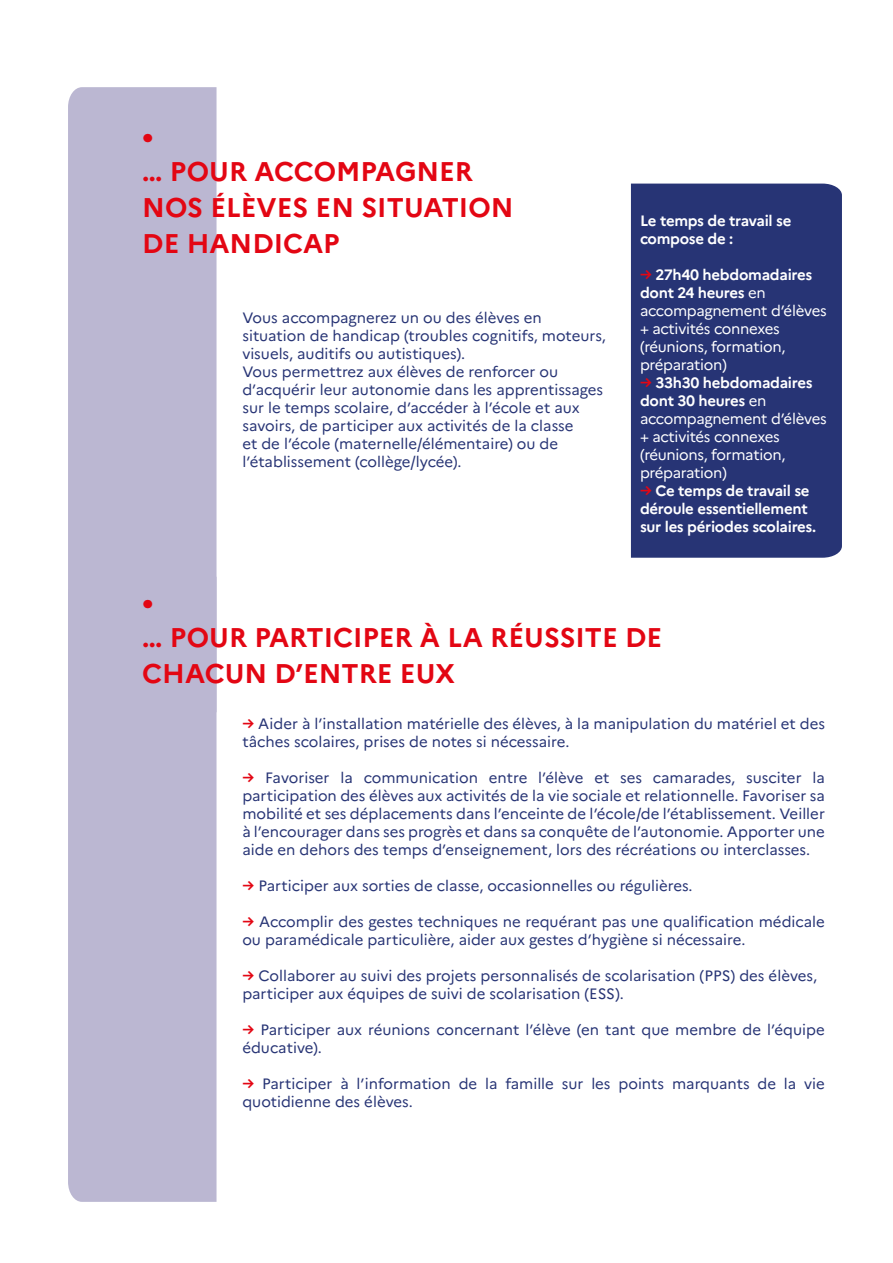
<style>
.page{position:relative;width:893px;height:1263px;background:#fff}
.page>*{position:absolute;margin:0;border:0;box-sizing:border-box;transform-origin:0 0}
.t1{font:700 27px/36px "Marianne";color:#e30613}
.t2{font:15px/18px "Marianne";color:#273475}
.t3{font:15px/18px "Marianne";letter-spacing:-.02em;color:#fff}
.t4{font:700 15px/18px "Marianne";letter-spacing:-.02em;color:#fff}
.s1{font-weight:700;color:#e30613}
.s2{font-weight:700}
.s3{color:#e30613}
</style>
<div class="page">
<div style="left:68px;top:87px;width:149px;height:490px;background:#bbb7d2"></div>
<div style="left:68px;top:577px;width:149px;height:625px;background:#bbb7d2"></div>
<div style="left:631px;top:184px;width:211px;height:374px;background:#273475"></div>
<h1 class="t1" style="left:142px;top:118px;width:373px">•<br>… POUR ACCOMPAGNER<br>NOS ÉLÈVES EN SITUATION<br>DE HANDICAP</h1>
<p class="t2" style="left:242px;top:309px;width:365px">Vous accompagnerez un ou des élèves en situation de handicap (troubles cognitifs, moteurs, visuels, auditifs ou autistiques).<br>Vous permettrez aux élèves de renforcer ou d’acquérir leur autonomie dans les apprentissages sur le temps scolaire, d’accéder à l’école et aux savoirs, de participer aux activités de la classe<br>et de l’école (maternelle/élémentaire) ou de l’établissement (collège/lycée).</p>
<p class="t4" style="left:640px;top:212px;width:153px">Le temps de travail se compose de :</p>
<p class="t3" style="left:640px;top:266px;width:188px"><span class="s1">→</span> <span class="s2">27h40 hebdomadaires dont 24 heures</span> en accompagnement d’élèves + activités connexes (réunions, formation, préparation)</p>
<p class="t3" style="left:640px;top:374px;width:188px"><span class="s1">→</span> <span class="s2">33h30 hebdomadaires dont 30 heures</span> en accompagnement d’élèves + activités connexes (réunions, formation, préparation)</p>
<p class="t4" style="left:640px;top:482px;width:178px"><span class="s3">→</span> Ce temps de travail se déroule essentiellement sur les périodes scolaires.</p>
<h1 class="t1" style="left:142px;top:584px;width:522px">•<br>… POUR PARTICIPER À LA RÉUSSITE DE<br>CHACUN D’ENTRE EUX</h1>
<p class="t2" style="left:242px;top:715px;width:584px"><span class="s1">→</span> Aider à l’installation matérielle des élèves, à la manipulation du matériel et des tâches scolaires, prises de notes si nécessaire.</p>
<p class="t2" style="left:242px;top:769px;width:584px;text-align:justify"><span class="s1">→</span> Favoriser la communication entre l’élève et ses camarades, susciter la participation des élèves aux activités de la vie sociale et relationnelle. Favoriser sa mobilité et ses déplacements dans l’enceinte de l’école/de l’établissement. Veiller à l’encourager dans ses progrès et dans sa conquête de l’autonomie. Apporter une aide en dehors des temps d’enseignement, lors des récréations ou interclasses.</p>
<p class="t2" style="left:242px;top:877px;width:452px"><span class="s1">→</span> Participer aux sorties de classe, occasionnelles ou régulières.</p>
<p class="t2" style="left:242px;top:913px;width:584px"><span class="s1">→</span> Accomplir des gestes techniques ne requérant pas une qualification médicale ou paramédicale particulière, aider aux gestes d’hygiène si nécessaire.</p>
<p class="t2" style="left:242px;top:967px;width:576px"><span class="s1">→</span> Collaborer au suivi des projets personnalisés de scolarisation (PPS) des élèves, participer aux équipes de suivi de scolarisation (ESS).</p>
<p class="t2" style="left:242px;top:1021px;width:584px"><span class="s1">→</span> Participer aux réunions concernant l’élève (en tant que membre de l’équipe éducative).</p>
<p class="t2" style="left:242px;top:1075px;width:584px"><span class="s1">→</span> Participer à l’information de la famille sur les points marquants de la vie quotidienne des élèves.</p>
</div>
